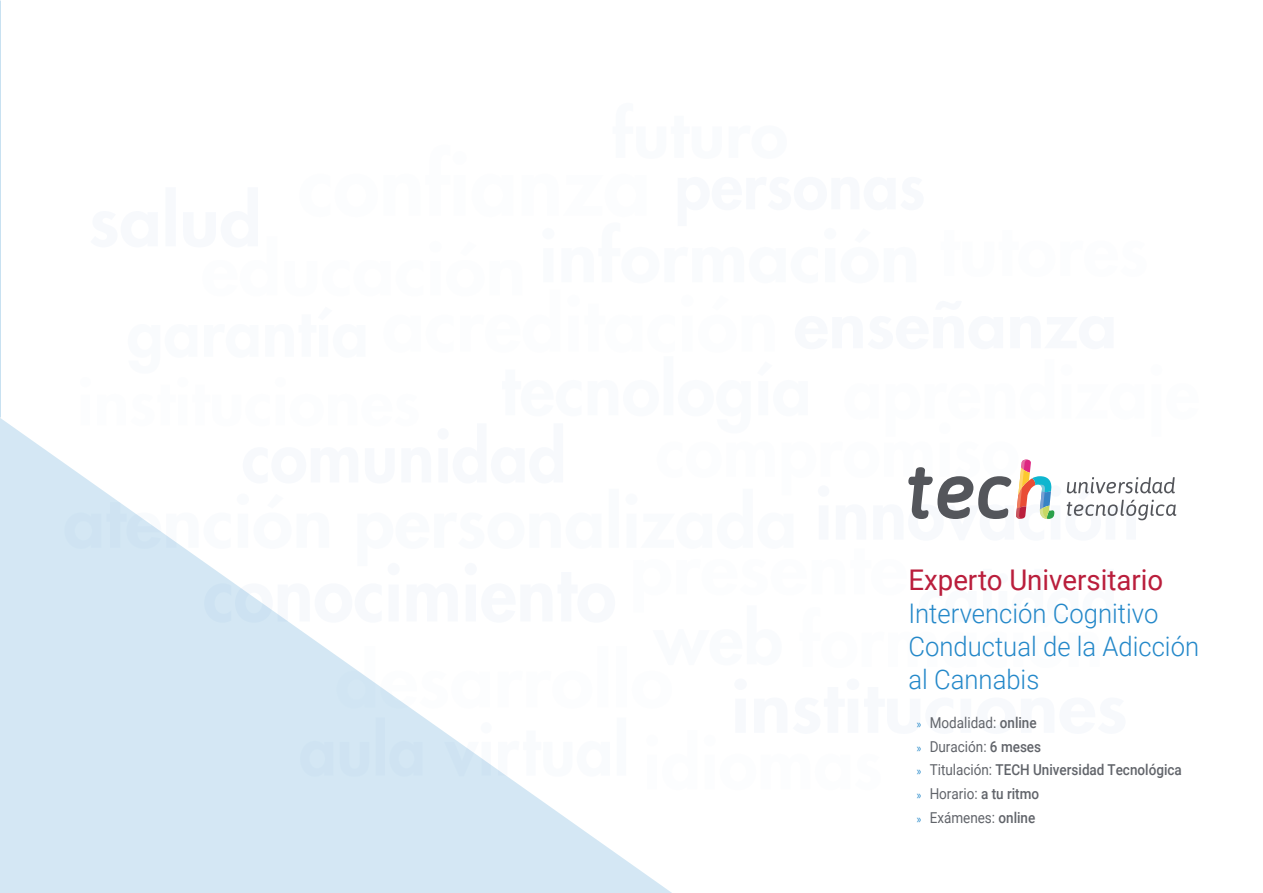
<style>
.page{position:relative;width:1263px;height:893px;background:#fff}
.page>*{position:absolute;margin:0;border:0;box-sizing:border-box;transform-origin:0 0}
.t1{font:28.5px "Roboto";color:#ba1e3c}
.t2{font:300 27px/33px "Roboto";color:#2488c9;scale:.95 1}
.t3{font:500 15px/23.7px "Roboto";color:#61646a;scale:.9 1}
.s1{font-family:"Myriad Pro";font-weight:400;font-size:12px;color:#2488c9}
.s2{font-weight:400}
</style>
<div class="page">
<svg style="left:0;top:418px;width:672px;height:475px;background:#d8e9f5"></svg>
<svg style="left:64px;top:418px;width:1113px;height:372px"></svg>
<h1 class="t1" style="left:908px;top:560px;width:256px">Experto Universitario</h1>
<h2 class="t2" style="left:908px;top:596px;width:308px">Intervención Cognitivo<br>Conductual de la Adicción al Cannabis</h2>
<p class="t3" style="left:917px;top:710px;width:296px"><span class="s1">»</span> <span class="s2">Modalidad:</span> online<br><span class="s1">»</span> <span class="s2">Duración:</span> 6 meses<br><span class="s1">»</span> <span class="s2">Titulación:</span> TECH Universidad Tecnológica <span class="s1">»</span> <span class="s2">Horario:</span> a tu ritmo<br><span class="s1">»</span> <span class="s2">Exámenes:</span> online</p>
</div>
